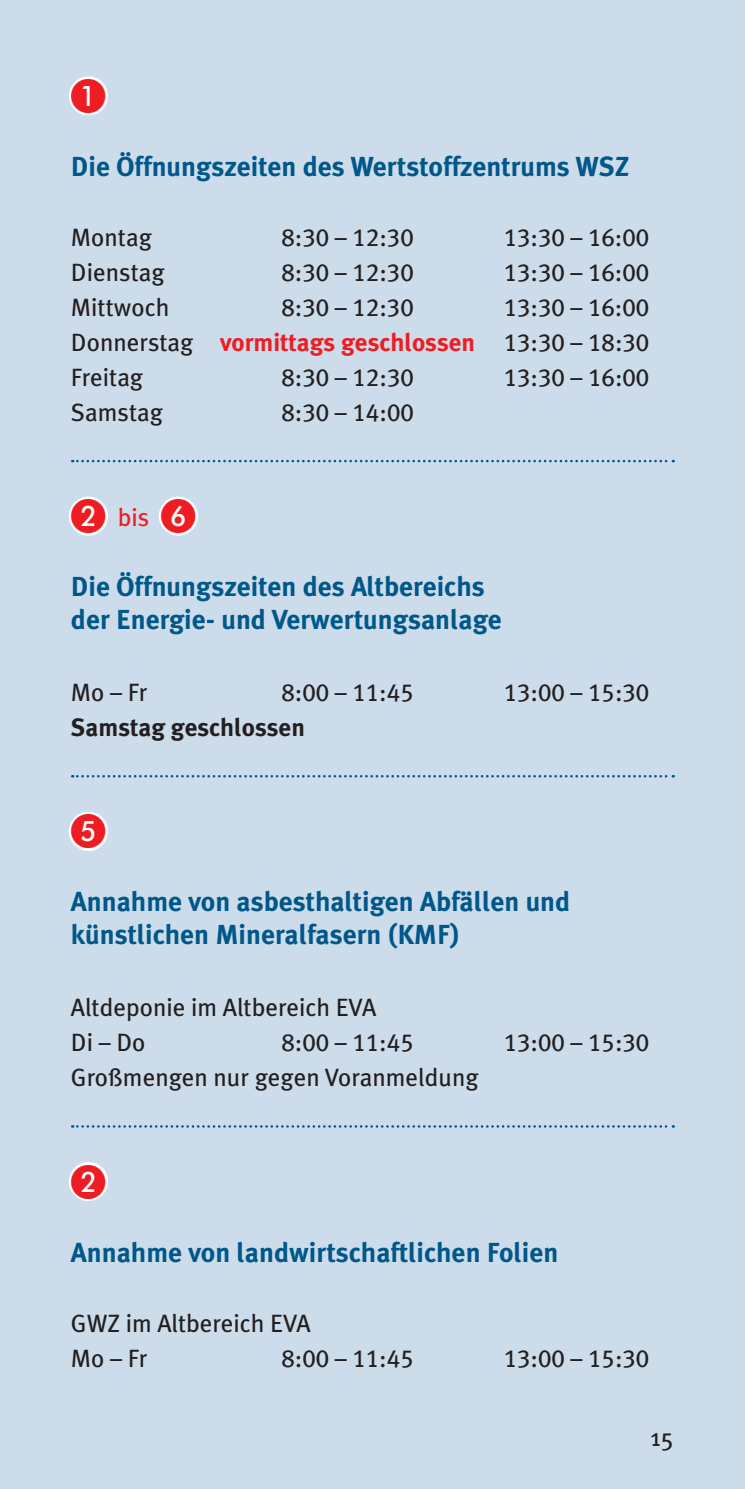
<style>
.page{position:relative;width:745px;height:1489px;background:#fff}
.page>*{position:absolute;margin:0;border:0;box-sizing:border-box;transform-origin:0 0}
.t1{font:700 27.5px/33px "Meta Plus";color:#005789}
.t2{font:25px "Meta Plus Book Caps";color:#231f20}
.t3{font:25px/35px "Meta Plus";color:#231f20}
.t4{font:700 25px/35px "Meta Plus";color:#ee1d23}
.t5{font:700 25px "Meta Plus";color:#231f20}
.t6{font:25px "Meta Plus";color:#ee1d23}
.s1{font-family:"Meta Plus"}
.s2{font-weight:400;color:#231f20}
.s3{font-family:"Meta Plus Book Caps";font-weight:400;color:#231f20}
.s4{color:#fff}
</style>
<div class="page">
<div style="left:0;top:0;width:744px;height:1488px;background:#cddcea"></div>
<svg style="left:72px;top:460px;width:601px;height:2px"></svg>
<svg style="left:72px;top:775px;width:601px;height:2px"></svg>
<svg style="left:72px;top:1125px;width:601px;height:2px"></svg>
<p class="t1" style="left:71px;top:150px;width:559px">Die Öffnungszeiten des Wertstoffzentrums WSZ</p>
<p class="t3" style="left:71px;top:219px;width:82px">Montag</p>
<p class="t2" style="left:281px;top:223px;width:134px">8:30 <span class="s1">–</span> 12:30</p>
<p class="t2" style="left:503px;top:223px;width:147px">13:30 <span class="s1">–</span> 16:00</p>
<p class="t3" style="left:71px;top:254px;width:95px">Dienstag</p>
<p class="t2" style="left:281px;top:258px;width:134px">8:30 <span class="s1">–</span> 12:30</p>
<p class="t2" style="left:503px;top:258px;width:147px">13:30 <span class="s1">–</span> 16:00</p>
<p class="t3" style="left:71px;top:289px;width:100px">Mittwoch</p>
<p class="t2" style="left:281px;top:293px;width:134px">8:30 <span class="s1">–</span> 12:30</p>
<p class="t2" style="left:503px;top:293px;width:147px">13:30 <span class="s1">–</span> 16:00</p>
<p class="t4" style="left:71px;top:325px;width:579px"><span class="s2">Donnerstag</span> vormittags geschlossen <span class="s3">13:30</span> <span class="s2">–</span> <span class="s3">18:30<br></span><span class="s2">Freitag</span></p>
<p class="t2" style="left:281px;top:363px;width:134px">8:30 <span class="s1">–</span> 12:30</p>
<p class="t2" style="left:503px;top:363px;width:147px">13:30 <span class="s1">–</span> 16:00</p>
<p class="t3" style="left:71px;top:394px;width:93px">Samstag</p>
<p class="t2" style="left:281px;top:398px;width:134px">8:30 <span class="s1">–</span> 14:00</p>
<p class="t6" style="left:71px;top:503px;width:126px"><span class="s4">❷</span> bis <span class="s4">❻</span></p>
<p class="t1" style="left:71px;top:570px;width:432px">Die Öffnungszeiten des Altbereichs der Energie- und Verwertungsanlage</p>
<p class="t3" style="left:71px;top:674px;width:78px">Mo – Fr</p>
<p class="t2" style="left:281px;top:678px;width:134px">8:00 <span class="s1">–</span> 11:45</p>
<p class="t2" style="left:503px;top:678px;width:147px">13:00 <span class="s1">–</span> 15:30</p>
<p class="t5" style="left:71px;top:713px;width:235px">Samstag geschlossen</p>
<p class="t1" style="left:71px;top:885px;width:500px">Annahme von asbesthaltigen Abfällen und künstlichen Mineralfasern (KMF)</p>
<p class="t3" style="left:71px;top:989px;width:307px">Altdeponie im Altbereich EVA<br>Di – Do</p>
<p class="t2" style="left:281px;top:1028px;width:134px">8:00 <span class="s1">–</span> 11:45</p>
<p class="t2" style="left:503px;top:1028px;width:147px">13:00 <span class="s1">–</span> 15:30</p>
<p class="t3" style="left:71px;top:1059px;width:409px">Großmengen nur gegen Voranmeldung</p>
<p class="t1" style="left:71px;top:1235px;width:488px">Annahme von landwirtschaftlichen Folien</p>
<p class="t3" style="left:71px;top:1304px;width:241px">GWZ im Altbereich EVA<br>Mo – Fr</p>
<p class="t2" style="left:281px;top:1343px;width:134px">8:00 <span class="s1">–</span> 11:45</p>
<p class="t2" style="left:503px;top:1343px;width:147px">13:00 <span class="s1">–</span> 15:30</p>
<p class="t3" style="left:650px;top:1418px;width:25px">15</p>
</div>
